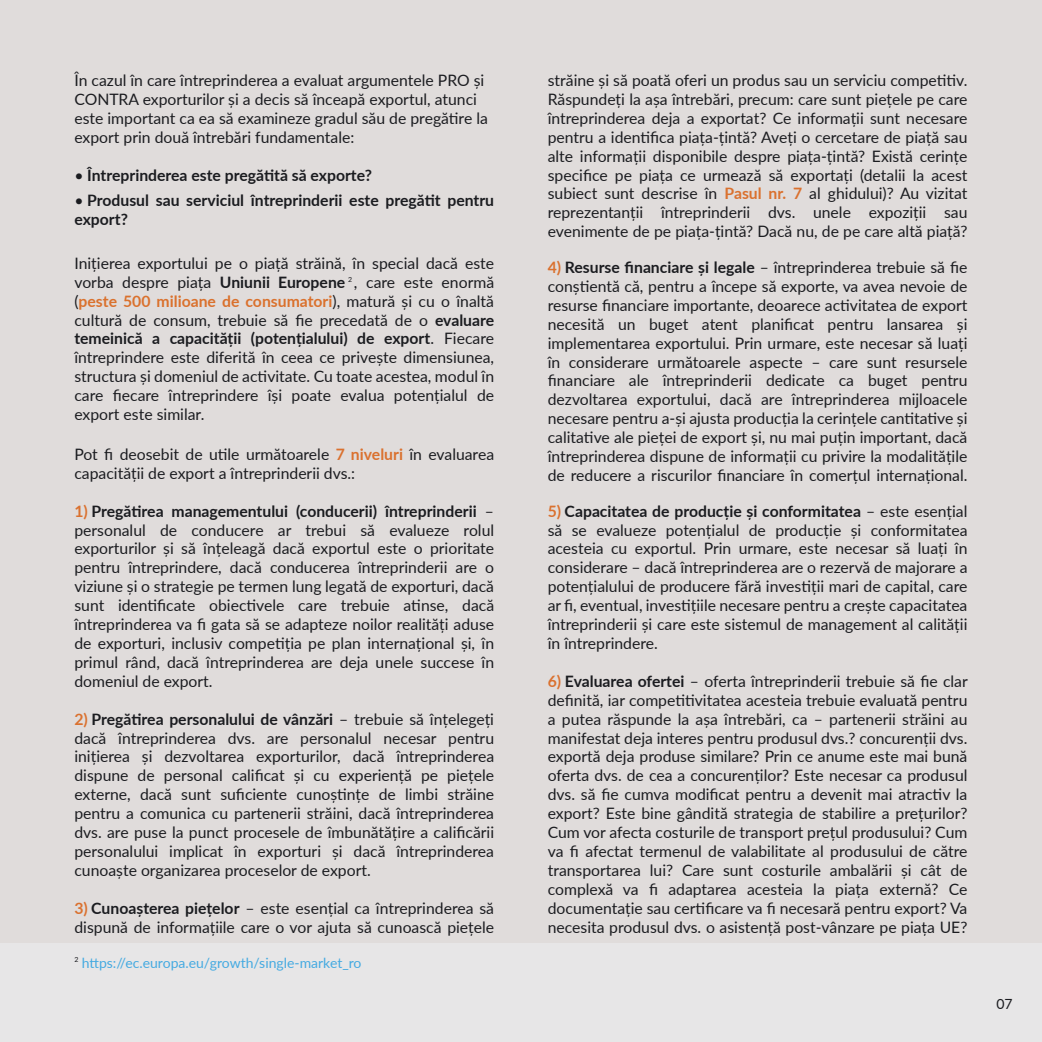
<style>
.page{position:relative;width:1042px;height:1042px;background:#fff}
.page>*{position:absolute;margin:0;border:0;box-sizing:border-box;transform-origin:0 0}
.t1{font:15.75px/18.9px "Lato";color:#1b1c20;text-align:justify}
.t2{font:700 15.75px/18.9px "Lato";color:#1b1c20}
.t3{font:14px "Lato";color:#45aae1}
.t4{font:14px "Lato";color:#1b1c20}
.t5{font:7px "Lato";color:#1b1c20}
.s1{font-weight:400}
.s2{font-weight:400;color:#e0dcdb}
.s3{font-weight:700}
.s4{font-weight:700;color:#da712d}
.s5{font-weight:700;color:#da712f}
.s6{font-weight:700;color:#e0dcdb}
</style>
<div class="page">
<div style="left:0;top:924px;width:1042px;height:118px;background:#e7e6e7"></div>
<div style="left:0;top:0;width:1042px;height:942px;background:#e0dcdb"></div>
<p class="t1" style="left:74px;top:70px;width:415px;text-align:left">În cazul în care întreprinderea a evaluat argumentele PRO și CONTRA exporturilor și a decis să înceapă exportul, atunci este important ca ea să examineze gradul său de pregătire la export prin două întrebări fundamentale:</p>
<p class="t2" style="left:74px;top:165px;width:299px"><span class="s1">•</span><span class="s2">.</span>Întreprinderea este pregătită să exporte?</p>
<p class="t2" style="left:74px;top:190px;width:421px"><span class="s1">•</span><span class="s2">.</span>Produsul sau serviciul întreprinderii este pregătit pentru export?</p>
<p class="t1" style="left:74px;top:253px;width:421px">Inițierea exportului pe o piață străină, în special dacă este vorba despre piața <span class="s3">Uniunii Europene</span> , care este enormă (<span class="s4">peste 500 milioane de consumatori</span>), matură și cu o înaltă cultură de consum, trebuie să fie precedată de o <span class="s3">evaluare temeinică a capacității (potențialului) de export</span>. Fiecare întreprindere este diferită în ceea ce privește dimensiunea, structura și domeniul de activitate. Cu toate acestea, modul în care fiecare întreprindere își poate evalua potențialul de export este similar.</p>
<p class="t1" style="left:74px;top:444px;width:421px">Pot fi deosebit de utile următoarele <span class="s5">7 niveluri</span> în evaluarea capacității de export a întreprinderii dvs.:</p>
<p class="t1" style="left:74px;top:501px;width:421px"><span class="s5">1)</span><span class="s6">.</span><span class="s3">Pregătirea managementului (conducerii) întreprinderii</span> – personalul de conducere ar trebui să evalueze rolul exporturilor și să înțeleagă dacă exportul este o prioritate pentru întreprindere, dacă conducerea întreprinderii are o viziune și o strategie pe termen lung legată de exporturi, dacă sunt identificate obiectivele care trebuie atinse, dacă întreprinderea va fi gata să se adapteze noilor realități aduse de exporturi, inclusiv competiția pe plan internațional și, în primul rând, dacă întreprinderea are deja unele succese în domeniul de export.</p>
<p class="t1" style="left:74px;top:709px;width:421px"><span class="s5">2)</span><span class="s6">.</span><span class="s3">Pregătirea personalului de vânzări</span> – trebuie să înțelegeți dacă întreprinderea dvs. are personalul necesar pentru inițierea și dezvoltarea exporturilor, dacă întreprinderea dispune de personal calificat și cu experiență pe piețele externe, dacă sunt suficiente cunoștințe de limbi străine pentru a comunica cu partenerii străini, dacă întreprinderea dvs. are puse la punct procesele de îmbunătățire a calificării personalului implicat în exporturi și dacă întreprinderea cunoaște organizarea proceselor de export.</p>
<p class="t1" style="left:74px;top:898px;width:421px"><span class="s5">3)</span><span class="s6">.</span><span class="s3">Cunoașterea piețelor</span> – este esențial ca întreprinderea să dispună de informațiile care o vor ajuta să cunoască piețele</p>
<p class="t5" style="left:348px;top:274px;width:6px">2</p>
<p class="t3" style="left:82px;top:952px;width:281px">https://ec.europa.eu/growth/single-market_ro</p>
<p class="t5" style="left:74px;top:954px;width:6px">2</p>
<p class="t1" style="left:548px;top:70px;width:421px">străine și să poată oferi un produs sau un serviciu competitiv.<br>Răspundeți la așa întrebări, precum: care sunt piețele pe care întreprinderea deja a exportat? Ce informații sunt necesare pentru a identifica piața-țintă? Aveți o cercetare de piață sau alte informații disponibile despre piața-țintă? Există cerințe specifice pe piața ce urmează să exportați (detalii la acest subiect sunt descrise în <span class="s5">Pasul nr. 7</span> al ghidului)? Au vizitat reprezentanții întreprinderii dvs. unele expoziții sau evenimente de pe piața-țintă? Dacă nu, de pe care altă piață?</p>
<p class="t1" style="left:548px;top:257px;width:421px"><span class="s5">4)</span><span class="s6">.</span><span class="s3">Resurse financiare și legale</span> – întreprinderea trebuie să fie conștientă că, pentru a începe să exporte, va avea nevoie de resurse financiare importante, deoarece activitatea de export necesită un buget atent planificat pentru lansarea și implementarea exportului. Prin urmare, este necesar să luați în considerare următoarele aspecte – care sunt resursele financiare ale întreprinderii dedicate ca buget pentru dezvoltarea exportului, dacă are întreprinderea mijloacele necesare pentru a-și ajusta producția la cerințele cantitative și calitative ale pieței de export și, nu mai puțin important, dacă întreprinderea dispune de informații cu privire la modalitățile de reducere a riscurilor financiare în comerțul internațional.</p>
<p class="t1" style="left:548px;top:501px;width:421px"><span class="s5">5)</span><span class="s6">.</span><span class="s3">Capacitatea de producție și conformitatea</span> – este esențial să se evalueze potențialul de producție și conformitatea acesteia cu exportul. Prin urmare, este necesar să luați în considerare – dacă întreprinderea are o rezervă de majorare a potențialului de producere fără investiții mari de capital, care ar fi, eventual, investițiile necesare pentru a crește capacitatea întreprinderii și care este sistemul de management al calității în întreprindere.</p>
<p class="t1" style="left:548px;top:671px;width:421px"><span class="s5">6)</span><span class="s6">.</span><span class="s3">Evaluarea ofertei</span> – oferta întreprinderii trebuie să fie clar definită, iar competitivitatea acesteia trebuie evaluată pentru a putea răspunde la așa întrebări, ca – partenerii străini au manifestat deja interes pentru produsul dvs.? concurenții dvs. exportă deja produse similare? Prin ce anume este mai bună oferta dvs. de cea a concurenților? Este necesar ca produsul dvs. să fie cumva modificat pentru a devenit mai atractiv la export? Este bine gândită strategia de stabilire a prețurilor?<br>Cum vor afecta costurile de transport prețul produsului? Cum va fi afectat termenul de valabilitate al produsului de către transportarea lui? Care sunt costurile ambalării și cât de complexă va fi adaptarea acesteia la piața externă? Ce documentație sau certificare va fi necesară pentru export? Va necesita produsul dvs. o asistență post-vânzare pe piața UE?</p>
<p class="t4" style="left:996px;top:994px;width:18px">07</p>
</div>
